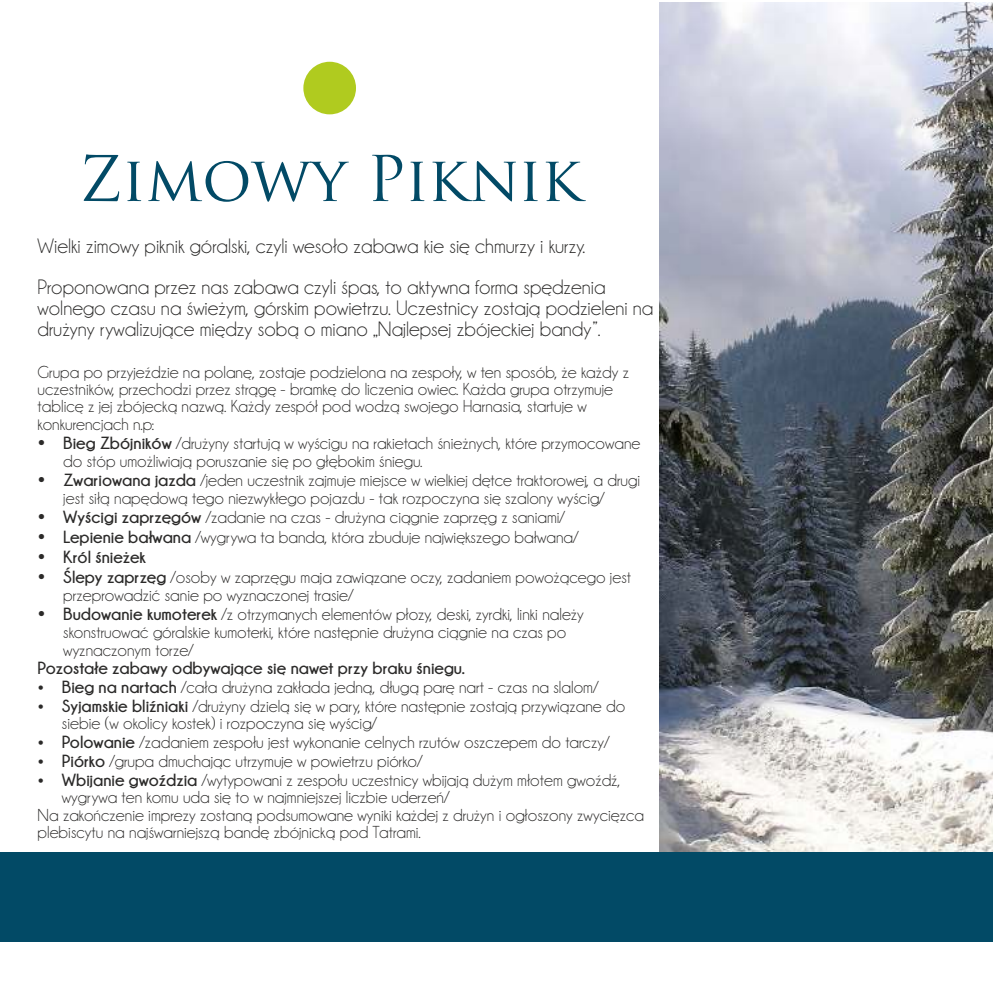
<style>
.page{position:relative;width:993px;height:993px;background:#fff}
.page>*{position:absolute;margin:0;border:0;box-sizing:border-box;transform-origin:0 0}
.t1{font:61.25px "Trajan Pro";letter-spacing:-.005em;color:#024a66}
.t2{font:21px/41.8px "Champagne&Limousines";color:#2b2a29}
.t3{font:17.5px/17.3px "Champagne&Limousines";color:#2b2a29}
.t4{font:700 17.5px "Champagne&Limousines";color:#2b2a29}
.s1{font-weight:700}
</style>
<div class="page">
<img style="left:659px;top:3px;width:333px;height:849px">
<div style="left:0;top:852px;width:992px;height:89px;background:#024a66"></div>
<div style="left:303px;top:62px;width:53px;height:52px;background:#b0cb1f;border-radius:50%"></div>
<h1 class="t1" style="left:79px;top:155px;width:503px">Zimowy Piknik</h1>
<p class="t2" style="left:38px;top:226px;width:569px">Wielki zimowy piknik góralski, czyli wesoło zabawa kie się chmurzy i kurzy.<br>Proponowana przez nas zabawa czyli śpas, to aktywna forma spędzenia</p>
<p class="t2" style="left:38px;top:299px;width:617px;line-height:20.8px">wolnego czasu na świeżym, górskim powietrzu. Uczestnicy zostają podzieleni na drużyny rywalizujące między sobą o miano „Najlepsej zbójeckiej bandy”.</p>
<p class="t3" style="left:38px;top:364px;width:593px">Grupa po przyjeździe na polanę, zostaje podzielona na zespoły, w ten sposób, że każdy z uczestników, przechodzi przez strągę - bramkę do liczenia owiec. Każda grupa otrzymuje tablicę z jej zbójecką nazwą. Każdy zespół pod wodzą swojego Harnasia, startuje w konkurencjach n.p:</p>
<p class="t3" style="left:63px;top:435px;width:578px;line-height:18.4px;text-indent:-26px">• <span class="s1">Bieg Zbójników</span> /drużyny startują w wyścigu na rakietach śnieżnych, które przymocowane do stóp umożliwiają poruszanie się po głębokim śniegu.</p>
<p class="t3" style="left:38px;top:472px;width:603px;line-height:18.4px;text-align:center">• <span class="s1">Zwariowana jazda</span> /jeden uczestnik zajmuje miejsce w wielkiej dętce traktorowej, a drugi jest siłą napędową tego niezwykłego pojazdu - tak rozpoczyna się szalony wyścig/</p>
<p class="t3" style="left:38px;top:510px;width:528px">• <span class="s1">Wyścigi zaprzęgów</span> /zadanie na czas - drużyna ciągnie zaprzęg z saniami/</p>
<p class="t3" style="left:38px;top:529px;width:542px">• <span class="s1">Lepienie bałwana</span> /wygrywa ta banda, która zbuduje największego bałwana/</p>
<p class="t4" style="left:38px;top:550px;width:110px">• Król śnieżek</p>
<p class="t3" style="left:63px;top:568px;width:569px;line-height:18.4px;text-indent:-26px">• <span class="s1">Ślepy zaprzęg</span> /osoby w zaprzęgu maja zawiązane oczy, zadaniem powożącego jest przeprowadzić sanie po wyznaczonej trasie/</p>
<p class="t3" style="left:63px;top:606px;width:522px;line-height:17.8px;text-indent:-26px">• <span class="s1">Budowanie kumoterek</span> /z otrzymanych elementów płozy, deski, zyrdki, linki należy skonstruować góralskie kumoterki, które następnie drużyna ciągnie na czas po wyznaczonym torze/</p>
<p class="t4" style="left:38px;top:661px;width:428px">Pozostałe zabawy odbywające się nawet przy braku śniegu.</p>
<p class="t3" style="left:38px;top:679px;width:562px">• <span class="s1">Bieg na nartach</span> /cała drużyna zakłada jedną, długą parę nart - czas na slalom/</p>
<p class="t3" style="left:62px;top:698px;width:564px;text-indent:-24px">• <span class="s1">Syjamskie bliźniaki</span> /drużyny dzielą się w pary, które następnie zostają przywiązane do siebie (w okolicy kostek) i rozpoczyna się wyścig/</p>
<p class="t3" style="left:38px;top:734px;width:573px">• <span class="s1">Polowanie</span> /zadaniem zespołu jest wykonanie celnych rzutów oszczepem do tarczy/</p>
<p class="t3" style="left:38px;top:753px;width:386px">• <span class="s1">Piórko</span> /grupa dmuchając utrzymuje w powietrzu piórko/</p>
<p class="t3" style="left:38px;top:772px;width:584px">• <span class="s1">Wbijanie gwoździa</span> /wytypowani z zespołu uczestnicy wbijają dużym młotem gwoźdź,</p>
<p class="t3" style="left:62px;top:789px;width:389px">wygrywa ten komu uda się to w najmniejszej liczbie uderzeń/</p>
<p class="t3" style="left:38px;top:807px;width:607px">Na zakończenie imprezy zostaną podsumowane wyniki każdej z drużyn i ogłoszony zwycięzca</p>
<p class="t3" style="left:38px;top:824px;width:384px">plebiscytu na najśwarniejszą bandę zbójnicką pod Tatrami.</p>
</div>
